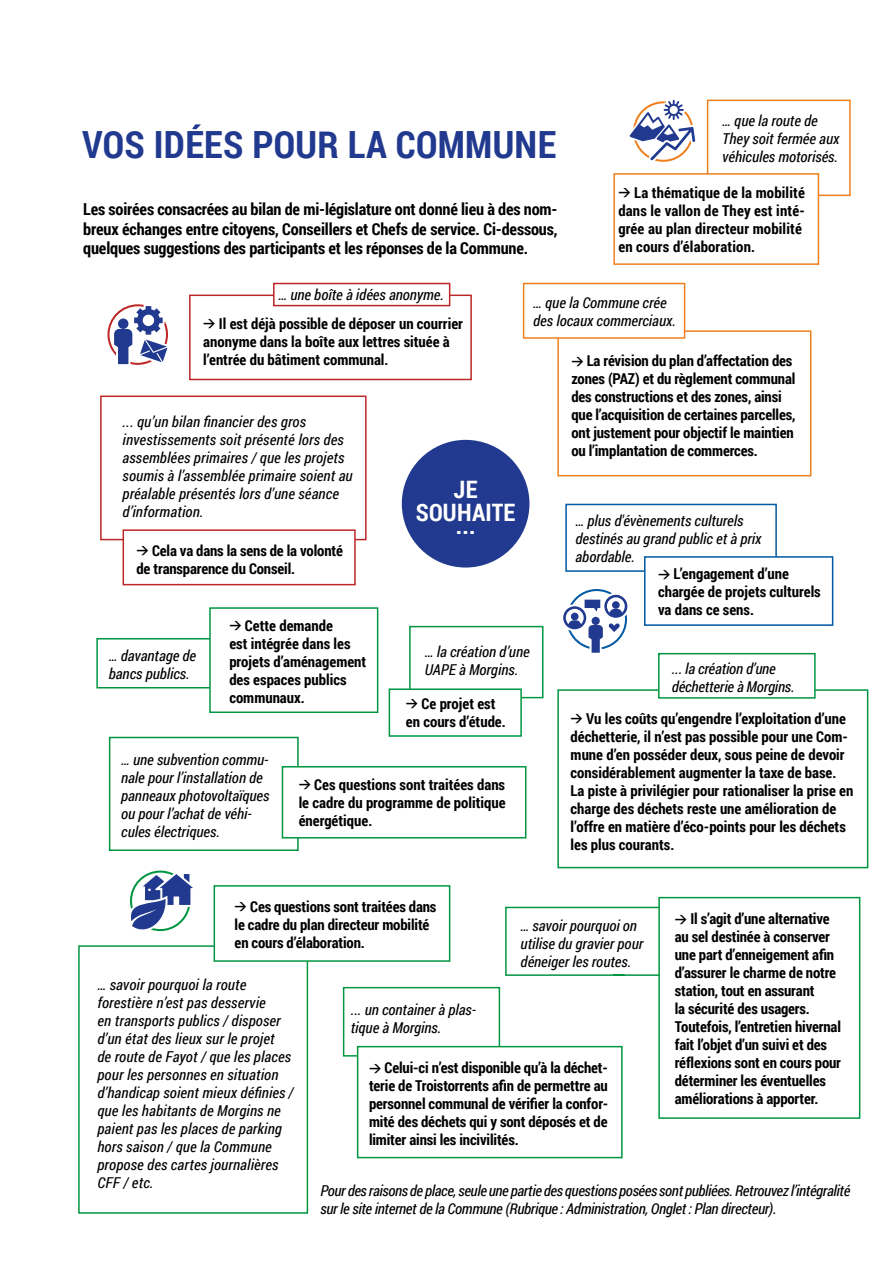
<style>
.page{position:relative;width:893px;height:1263px;background:#fff}
.page>*{position:absolute;margin:0;border:0;box-sizing:border-box;transform-origin:0 0}
.t1{font:700 37.5px "Roboto Condensed";letter-spacing:.01em;color:#213a8f}
.t2{font:700 24px/22.5px "Roboto Condensed";letter-spacing:.01em;color:#fff;text-align:center}
.t3{font:700 16.5px/19.8px "Roboto Condensed";letter-spacing:-.01em;color:#000;text-align:justify}
.t4{font:700 15px/18px "Roboto Condensed";color:#000}
.t5{font:italic 15px/18px "Roboto Condensed";color:#000}
.t6{font:italic 15px/18px "Roboto Condensed";letter-spacing:-.02em;color:#000}
.s1{font-family:"DINOT";font-size:12px}
</style>
<div class="page">
<div style="left:565px;top:504px;width:212px;height:68px;background:#fff;border:2px solid #0059a3"></div>
<div style="left:707px;top:100px;width:144px;height:96px;background:#fff;border:2px solid #f0801d"></div>
<div style="left:644px;top:556px;width:189px;height:70px;background:#fff;border:2px solid #0059a3"></div>
<div style="left:613px;top:173px;width:206px;height:92px;background:#fff;border:2px solid #f0801d"></div>
<svg style="left:409px;top:625px;width:135px;height:74px"></svg>
<svg style="left:505px;top:906px;width:153px;height:70px"></svg>
<svg style="left:342px;top:986px;width:159px;height:71px"></svg>
<div style="left:389px;top:688px;width:133px;height:49px;background:#fff;border:2px solid #009641"></div>
<div style="left:96px;top:638px;width:159px;height:50px;background:#fff;border:2px solid #009641"></div>
<div style="left:109px;top:737px;width:190px;height:114px;background:#fff;border:2px solid #009641"></div>
<div style="left:78px;top:945px;width:230px;height:269px;background:#fff;border:2px solid #009641"></div>
<div style="left:658px;top:897px;width:202px;height:222px;background:#fff;border:2px solid #009641"></div>
<div style="left:357px;top:1046px;width:266px;height:112px;background:#fff;border:2px solid #009641"></div>
<div style="left:282px;top:766px;width:244px;height:72px;background:#fff;border:2px solid #009641"></div>
<div style="left:557px;top:689px;width:311px;height:179px;background:#fff;border:2px solid #009641"></div>
<svg style="left:100px;top:395px;width:267px;height:146px"></svg>
<div style="left:123px;top:529px;width:233px;height:56px;background:#fff;border:2px solid #bc2827"></div>
<div style="left:189px;top:295px;width:283px;height:85px;background:#fff;border:2px solid #bc2827"></div>
<div style="left:273px;top:283px;width:177px;height:23px;background:#fff;border:2px solid #bc2827"></div>
<div style="left:658px;top:653px;width:158px;height:46px;background:#fff;border:2px solid #009641"></div>
<div style="left:402px;top:440px;width:127px;height:127px;background:#213a8f;border-radius:50%"></div>
<div style="left:214px;top:885px;width:236px;height:77px;background:#fff;border:2px solid #009641"></div>
<div style="left:209px;top:607px;width:169px;height:106px;background:#fff;border:2px solid #009641"></div>
<svg style="left:130px;top:870px;width:63px;height:62px"></svg>
<svg style="left:630px;top:100px;width:65px;height:62px"></svg>
<svg style="left:563px;top:589px;width:64px;height:64px"></svg>
<div style="left:612px;top:601px;width:8px;height:8px;background:#213a8f;border-radius:50%"></div>
<div style="left:571px;top:613px;width:8px;height:7px;background:#213a8f;border-radius:50%"></div>
<div style="left:592px;top:617px;width:8px;height:8px;background:#213a8f;border-radius:50%"></div>
<svg style="left:107px;top:304px;width:61px;height:61px"></svg>
<div style="left:557px;top:330px;width:254px;height:146px;background:#fff;border:2px solid #f0801d"></div>
<div style="left:523px;top:283px;width:162px;height:56px;background:#fff;border:2px solid #f0801d"></div>
<h1 class="t1" style="left:82px;top:119px;width:476px">VOS IDÉES POUR LA COMMUNE</h1>
<p class="t3" style="left:83px;top:198px;width:476px">Les soirées consacrées au bilan de mi-législature ont donné lieu à des nom&shy;breux échanges entre citoyens, Conseillers et Chefs de service. Ci-dessous, quelques suggestions des participants et les réponses de la Commune.</p>
<p class="t5" style="left:722px;top:111px;width:119px">… que la route de<br>They soit fermée aux véhicules motorisés.</p>
<p class="t4" style="left:618px;top:183px;width:188px"><span class="s1">→</span> La thématique de la mobilité dans le vallon de They est inté&shy;grée au plan directeur mobilité en cours d’élaboration.</p>
<p class="t5" style="left:278px;top:285px;width:167px">… une boîte à idées anonyme.</p>
<p class="t4" style="left:203px;top:314px;width:261px"><span class="s1">→</span> Il est déjà possible de déposer un courrier anonyme dans la boîte aux lettres située à l’entrée du bâtiment communal.</p>
<p class="t5" style="left:123px;top:412px;width:232px">... qu’un bilan financier des gros investissements soit présenté lors des assemblées primaires / que les projets soumis à l’assemblée primaire soient au préalable présentés lors d’une séance d’information.</p>
<p class="t4" style="left:136px;top:541px;width:208px"><span class="s1">→</span> Cela va dans la sens de la volonté de transparence du Conseil.</p>
<h2 class="t2" style="left:416px;top:478px;width:101px">JE<br>SOUHAITE</h2>
<h2 class="t2" style="left:456px;top:513px;width:21px">...</h2>
<p class="t5" style="left:533px;top:293px;width:144px">… que la Commune crée des locaux commerciaux.</p>
<p class="t4" style="left:571px;top:351px;width:226px"><span class="s1">→</span> La révision du plan d’affectation des zones (PAZ) et du règlement communal des constructions et des zones, ainsi que l’acquisition de certaines parcelles, ont justement pour objectif le maintien ou l’implantation de commerces.</p>
<p class="t5" style="left:575px;top:511px;width:188px">… plus d'évènements culturels destinés au grand public et à prix abordable.</p>
<p class="t4" style="left:658px;top:564px;width:164px"><span class="s1">→</span> L’engagement d’une chargée de projets culturels va dans ce sens.</p>
<p class="t5" style="left:109px;top:646px;width:89px">… davantage de bancs publics.</p>
<p class="t4" style="left:229px;top:616px;width:138px"><span class="s1">→</span> Cette demande<br>est intégrée dans les projets d’aménagement des espaces publics communaux.</p>
<p class="t5" style="left:425px;top:642px;width:106px">… la création d’une<br>UAPE à Morgins.</p>
<p class="t4" style="left:406px;top:694px;width:101px"><span class="s1">→</span> Ce projet est en cours d’étude.</p>
<p class="t5" style="left:121px;top:750px;width:150px">… une subvention commu&shy;nale pour l’installation de panneaux photovoltaïques ou pour l’achat de véhi&shy;cules électriques.</p>
<p class="t4" style="left:299px;top:775px;width:208px;text-align:justify"><span class="s1">→</span> Ces questions sont traitées dans le cadre du programme de politique énergétique.</p>
<p class="t5" style="left:672px;top:659px;width:124px">... la création d’une déchetterie à Morgins.</p>
<p class="t4" style="left:571px;top:709px;width:284px"><span class="s1">→</span> Vu les coûts qu’engendre l’exploitation d’une déchetterie, il n’est pas possible pour une Com&shy;mune d’en posséder deux, sous peine de devoir considérablement augmenter la taxe de base.<br>La piste à privilégier pour rationaliser la prise en charge des déchets reste une amélioration de l’offre en matière d’éco-points pour les déchets les plus courants.</p>
<p class="t4" style="left:235px;top:897px;width:203px"><span class="s1">→</span> Ces questions sont traitées dans le cadre du plan directeur mobilité en cours d’élaboration.</p>
<p class="t4" style="left:675px;top:909px;width:168px"><span class="s1">→</span> Il s’agit d’une alternative au sel destinée à conserver une part d’enneigement afin d’assurer le charme de notre station, tout en assurant<br>la sécurité des usagers.<br>Toutefois, l’entretien hivernal fait l’objet d’un suivi et des réflexions sont en cours pour déterminer les éventuelles améliorations à apporter.</p>
<p class="t5" style="left:521px;top:916px;width:124px">… savoir pourquoi on utilise du gravier pour déneiger les routes.</p>
<p class="t5" style="left:97px;top:975px;width:197px">… savoir pourquoi la route forestière n’est pas desservie<br>en transports publics / disposer d’un état des lieux sur le projet<br>de route de Fayot / que les places pour les personnes en situation d’handicap soient mieux définies / que les habitants de Morgins ne paient pas les places de parking hors saison / que la Commune propose des cartes journalières<br>CFF / etc.</p>
<p class="t5" style="left:351px;top:1000px;width:127px">... un container à plas&shy;tique à Morgins.</p>
<p class="t4" style="left:369px;top:1058px;width:241px;text-align:justify"><span class="s1">→</span> Celui-ci n’est disponible qu’à la déchet&shy;terie de Troistorrents afin de permettre au personnel communal de vérifier la confor&shy;mité des déchets qui y sont déposés et de limiter ainsi les incivilités.</p>
<p class="t6" style="left:320px;top:1181px;width:531px">Pour des raisons de place, seule une partie des questions posées sont publiées. Retrouvez l’intégralité sur le site internet de la Commune (Rubrique : Administration, Onglet : Plan directeur).</p>
</div>
